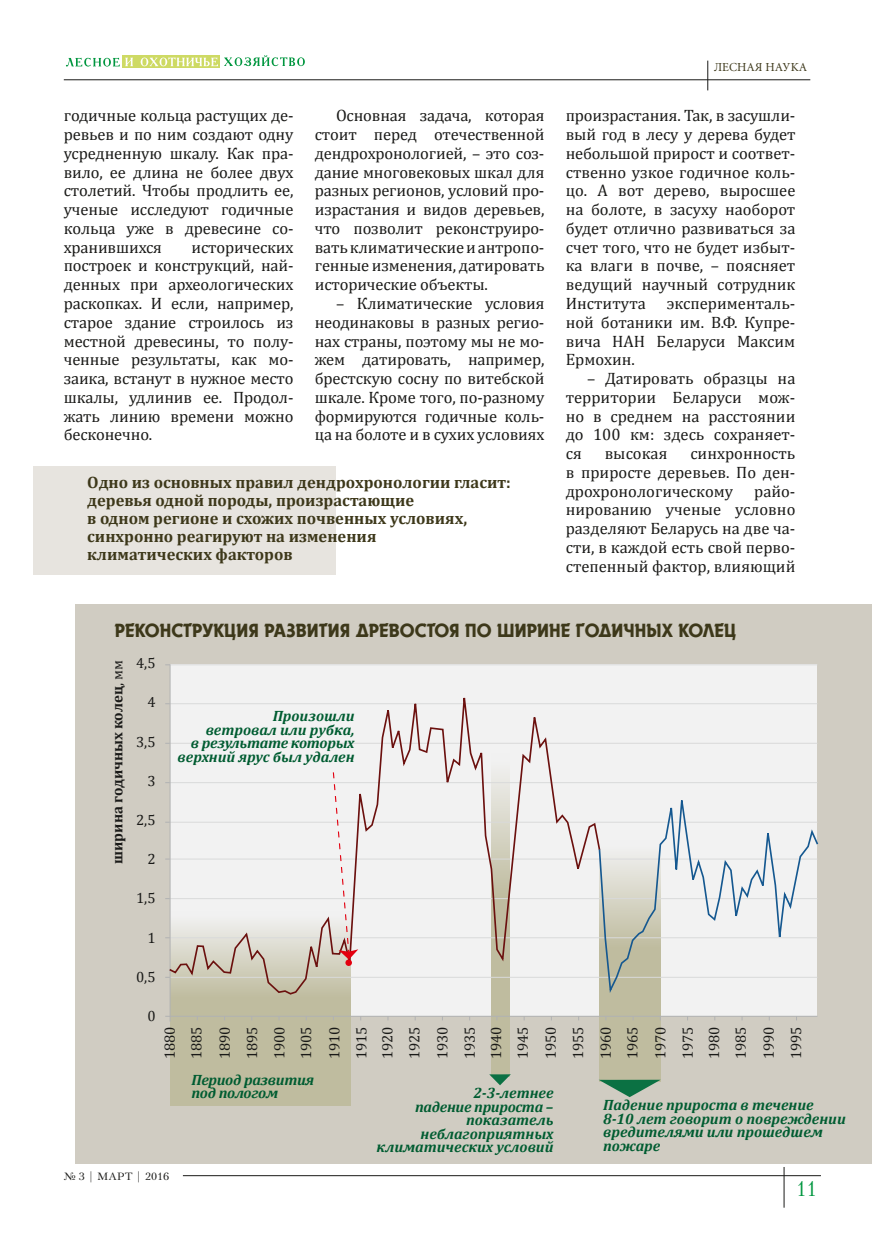
<style>
.page{position:relative;width:872px;height:1234px;background:#fff}
.page>*{position:absolute;margin:0;border:0;box-sizing:border-box;transform-origin:0 0}
.t1{font:21px "Petersburg C";color:#00963f;scale:.95 1}
.Paragraph_Style_31{font:19.5px "Dynar";color:#3d381a}
.Osnova{font:16.5px/18.8px "Cambria";color:#1a1a18;text-align:justify}
.Osnova-2{font:700 16.5px/18px "Cambria";color:#3d381a}
.Osnova-3{font:italic 700 15px/13.5px "Cambria";color:#005c31;text-align:right}
.Osnova-4{font:italic 700 15px/13.5px "Cambria";letter-spacing:-.02em;color:#005c31}
.Osnova-5{font:14.85px "Cambria";color:#1a1a18}
.Osnova-6{font:700 14.85px "Cambria";color:#1a1a18}
.Rubrica{font:12px "Miniature";color:#3d381a}
.t2{font:10.5px "Petersburg C";color:#1a1a18;scale:1.1 1}
.s1{font-weight:400}
</style>
<div class="page">
<div style="left:75px;top:604px;width:797px;height:559px;background:#d0ccc2"></div>
<div style="left:170px;top:664px;width:647px;height:351px;background:#f2f2f2"></div>
<div style="left:171px;top:910px;width:180px;height:194px;background:#bfbc9f"></div>
<div style="left:491px;top:753px;width:18px;height:323px;background:#bfbc9f"></div>
<div style="left:599px;top:840px;width:61px;height:241px;background:#bfbc9f"></div>
<hr style="left:165px;top:1015px;width:652px;height:1px;background:#b1b2b3">
<hr style="left:170px;top:742px;width:647px;height:1px;background:#d9dada">
<hr style="left:170px;top:782px;width:647px;height:1px;background:#d9dada">
<hr style="left:170px;top:703px;width:647px;height:1px;background:#d9dada">
<hr style="left:170px;top:664px;width:647px;height:1px;background:#d9dada">
<hr style="left:170px;top:664px;width:1px;height:357px;background:#b1b2b3">
<svg style="left:167px;top:680px;width:434px;height:315px"></svg>
<svg style="left:597px;top:785px;width:222px;height:210px"></svg>
<div style="left:345px;top:959px;width:7px;height:6px;background:#e3000f;border-radius:50%"></div>
<hr style="left:64px;top:79px;width:746px;height:1px;background:#1a1a18">
<svg style="left:707px;top:61px;width:1px;height:29px"></svg>
<hr style="left:183px;top:1175px;width:638px;height:1px;background:#1a1a18">
<hr style="left:784px;top:1166px;width:1px;height:41px;background:#1a1a18">
<div style="left:123px;top:56px;width:97px;height:12px;background:#ceda64"></div>
<svg style="left:224px;top:55px;width:81px;height:11px"></svg>
<svg style="left:66px;top:57px;width:152px;height:10px"></svg>
<div style="left:33px;top:466px;width:303px;height:109px;background:#e7e4df"></div>
<svg style="left:489px;top:1073px;width:22px;height:11px"></svg>
<svg style="left:599px;top:1079px;width:61px;height:17px"></svg>
<svg style="left:332px;top:771px;width:26px;height:188px"></svg>
<p class="Osnova" style="left:64px;top:106px;width:231px">годичные кольца растущих де&shy;ревьев и по ним создают одну усредненную шкалу. Как пра&shy;вило, ее длина не более двух столетий. Чтобы продлить ее, ученые исследуют годичные кольца уже в древесине со&shy;хранившихся</p>
<p class="Osnova" style="left:64px;top:237px;width:231px;text-indent:128px">исторических построек и конструкций, най&shy;денных при археологических раскопках. И если, например, старое здание строилось из местной древесины, то полу&shy;ченные результаты, как мо&shy;заика, встанут в нужное место шкалы, удлинив ее. Продол&shy;жать линию времени можно бесконечно.</p>
<p class="Osnova" style="left:315px;top:106px;width:231px;text-indent:21px">Основная задача, которая стоит перед отечественной дендрохронологией, – это соз&shy;дание многовековых шкал для разных регионов, условий про&shy;израстания и видов деревьев, что позволит реконструиро&shy;вать климатические и антропо&shy;генные изменения, датировать исторические объекты.</p>
<p class="Osnova" style="left:315px;top:294px;width:231px;text-indent:21px">– Климатические условия неодинаковы в разных регио&shy;нах страны, поэтому мы не мо&shy;жем датировать, например, брестскую сосну по витебской шкале. Кроме того, по-разному формируются годичные коль&shy;ца на болоте и в сухих условиях</p>
<p class="Osnova-2" style="left:87px;top:472px;width:425px">Одно из основных правил дендрохронологии гласит: деревья одной породы, произрастающие<br>в одном регионе и схожих почвенных условиях, синхронно реагируют на изменения<br>климатических факторов</p>
<p class="Rubrica" style="left:714px;top:61px;width:95px">Лесная наука</p>
<p class="Osnova" style="left:566px;top:106px;width:231px">произрастания. Так, в засушли&shy;вый год в лесу у дерева будет небольшой прирост и соответ&shy;ственно узкое годичное коль&shy;цо. А вот дерево, выросшее на болоте, в засуху наоборот будет отлично развиваться за счет того, что не будет избыт&shy;ка влаги в почве, – поясняет ведущий научный сотрудник Института</p>
<p class="Osnova" style="left:566px;top:294px;width:231px;text-indent:101px">эксперименталь&shy;ной ботаники им. В.Ф. Купре&shy;вича НАН Беларуси Максим Ермохин.</p>
<p class="Osnova" style="left:566px;top:369px;width:231px;text-indent:21px">– Датировать образцы на территории Беларуси мож&shy;но в среднем на расстоянии до 100 км: здесь сохраняет&shy;ся</p>
<p class="Osnova" style="left:604px;top:444px;width:64px">высокая</p>
<p class="Osnova" style="left:566px;top:444px;width:231px;text-indent:125px">синхронность в приросте деревьев. По ден&shy;дрохронологическому</p>
<p class="Osnova" style="left:566px;top:481px;width:231px;text-indent:188px">райо&shy;нированию ученые условно разделяют Беларусь на две ча&shy;сти, в каждой есть свой перво&shy;степенный фактор, влияющий</p>
<p class="Paragraph_Style_31" style="left:115px;top:620px;width:623px">Реконструкция развития древостоя по ширине годичных колец</p>
<p class="Osnova-5" style="left:136px;top:654px;width:21px">4,5</p>
<p class="Osnova-5" style="left:147px;top:693px;width:10px">4</p>
<p class="Osnova-5" style="left:136px;top:732px;width:21px">3,5</p>
<p class="Osnova-5" style="left:147px;top:771px;width:10px">3</p>
<p class="Osnova-5" style="left:136px;top:811px;width:21px">2,5</p>
<p class="Osnova-5" style="left:147px;top:850px;width:10px">2</p>
<p class="Osnova-5" style="left:136px;top:889px;width:21px">1,5</p>
<p class="Osnova-5" style="left:147px;top:928px;width:10px">1</p>
<p class="Osnova-5" style="left:136px;top:967px;width:21px">0,5</p>
<p class="Osnova-5" style="left:147px;top:1006px;width:10px">0</p>
<p class="Osnova-6" style="left:107px;top:863px;width:206px;rotate:-90deg">ширина годичных колец<span class="s1">, мм</span></p>
<p class="Osnova-3" style="left:178px;top:709px;width:178px">Произошли<br>ветровал или рубка,<br>в результате которых верхний ярус был удален</p>
<p class="Osnova-5" style="left:161px;top:1059px;width:34px;rotate:-90deg">1880</p>
<p class="Osnova-5" style="left:188px;top:1059px;width:34px;rotate:-90deg">1885</p>
<p class="Osnova-5" style="left:216px;top:1059px;width:34px;rotate:-90deg">1890</p>
<p class="Osnova-5" style="left:243px;top:1059px;width:34px;rotate:-90deg">1895</p>
<p class="Osnova-5" style="left:271px;top:1059px;width:34px;rotate:-90deg">1900</p>
<p class="Osnova-5" style="left:297px;top:1059px;width:34px;rotate:-90deg">1905</p>
<p class="Osnova-5" style="left:325px;top:1059px;width:34px;rotate:-90deg">1910</p>
<p class="Osnova-5" style="left:353px;top:1059px;width:34px;rotate:-90deg">1915</p>
<p class="Osnova-5" style="left:379px;top:1059px;width:34px;rotate:-90deg">1920</p>
<p class="Osnova-5" style="left:405px;top:1059px;width:34px;rotate:-90deg">1925</p>
<p class="Osnova-5" style="left:433px;top:1059px;width:34px;rotate:-90deg">1930</p>
<p class="Osnova-5" style="left:461px;top:1059px;width:34px;rotate:-90deg">1935</p>
<p class="Osnova-5" style="left:487px;top:1059px;width:34px;rotate:-90deg">1940</p>
<p class="Osnova-5" style="left:514px;top:1059px;width:34px;rotate:-90deg">1945</p>
<p class="Osnova-5" style="left:542px;top:1059px;width:34px;rotate:-90deg">1950</p>
<p class="Osnova-5" style="left:569px;top:1059px;width:34px;rotate:-90deg">1955</p>
<p class="Osnova-5" style="left:597px;top:1059px;width:34px;rotate:-90deg">1960</p>
<p class="Osnova-5" style="left:623px;top:1059px;width:34px;rotate:-90deg">1965</p>
<p class="Osnova-5" style="left:651px;top:1059px;width:34px;rotate:-90deg">1970</p>
<p class="Osnova-5" style="left:679px;top:1059px;width:34px;rotate:-90deg">1975</p>
<p class="Osnova-5" style="left:705px;top:1059px;width:34px;rotate:-90deg">1980</p>
<p class="Osnova-5" style="left:732px;top:1059px;width:34px;rotate:-90deg">1985</p>
<p class="Osnova-5" style="left:760px;top:1059px;width:34px;rotate:-90deg">1990</p>
<p class="Osnova-5" style="left:787px;top:1059px;width:34px;rotate:-90deg">1995</p>
<p class="Osnova-4" style="left:191px;top:1072px;width:124px">Период развития под пологом</p>
<p class="Osnova-3" style="left:603px;top:1097px;width:244px;text-align:left">Падение прироста в течение<br>8-10 лет говорит о повреждении вредителями или прошедшем пожаре</p>
<p class="Osnova-3" style="left:376px;top:1085px;width:178px">2-3-летнее<br>падение прироста – показатель неблагоприятных климатических условий</p>
<p class="t2" style="left:64px;top:1169px;width:97px">№ 3 | мАРТ | 2016</p>
<p class="t1" style="left:796px;top:1175px;width:24px">11</p>
</div>
